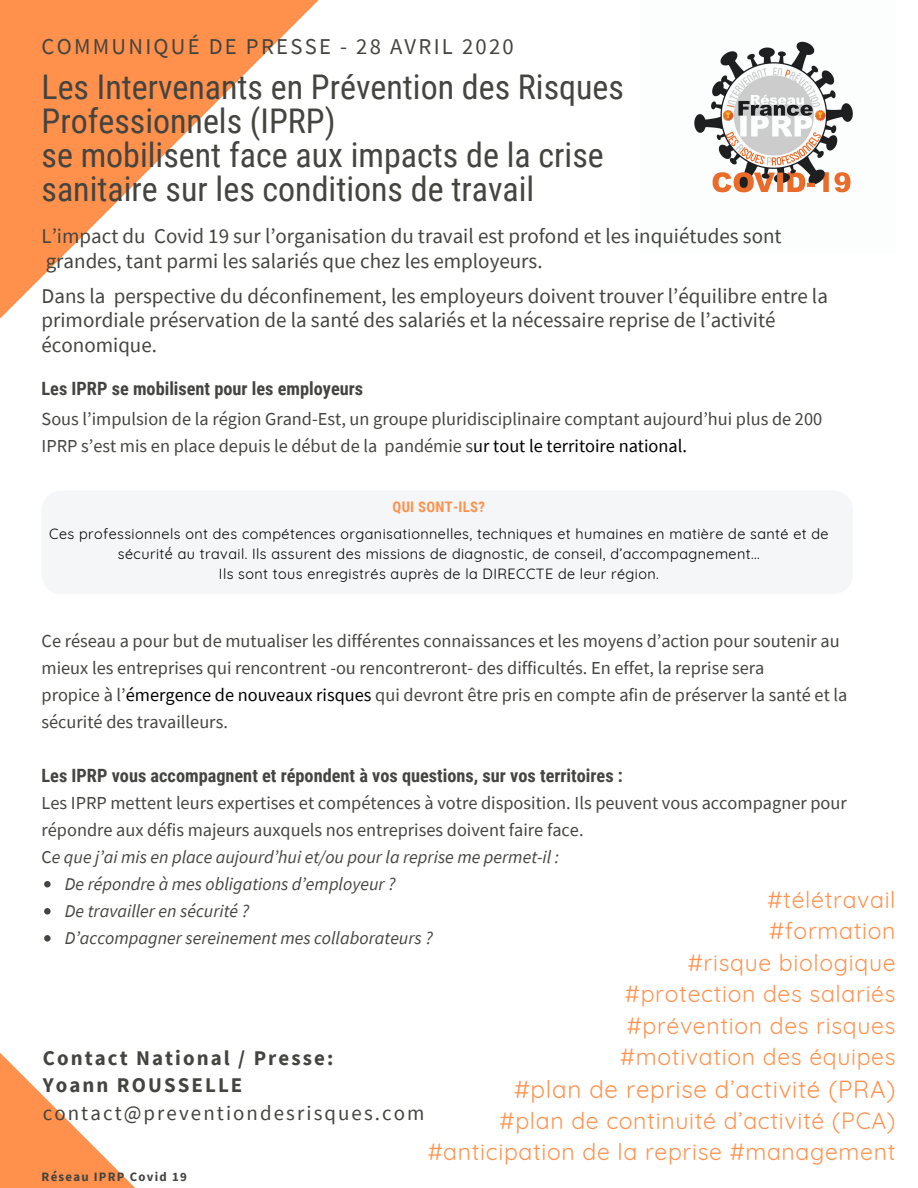
<style>
.page{position:relative;width:918px;height:1188px;background:#fff}
.page>*{position:absolute;margin:0;border:0;box-sizing:border-box;transform-origin:0 0}
.t1{font:34.05px/34px "Roboto Condensed";color:#444440}
.t2{font:24.15px "Quicksand";letter-spacing:.03em;color:#ff914d}
.t3{font:22.95px/31.3px "Quicksand";letter-spacing:.03em;color:#ff914d;text-align:right}
.t4{font:22.65px "Source Sans Pro";letter-spacing:.1em;color:#444440}
.t5{font:21px/24.8px "Source Sans Pro";color:#444440}
.t6{font:700 20.85px/27.8px "Source Sans Pro";letter-spacing:.1em;color:#444440}
.t7{font:20.85px "Source Sans Pro";letter-spacing:.1em;color:#444440}
.t8{font:18.3px/27px "Source Sans Pro";color:#444440}
.t9{font:700 18.3px "Roboto Condensed";color:#444440}
.t10{font:italic 18px/27px "Source Sans Pro";color:#444440}
.t11{font:700 14.7px "Roboto Condensed";letter-spacing:.02em;color:#ff914d}
.t12{font:14.4px/19.6px "Quicksand";letter-spacing:.03em;color:#000;text-align:center}
.t13{font:700 12.75px "Source Sans Pro";letter-spacing:.1em;color:#444440}
.s1{color:#000}
.s2{font-style:normal}
</style>
<div class="page">
<svg style="left:0;top:0;width:319px;height:1188px"></svg>
<svg style="left:44px;top:881px;width:7px;height:6px"></svg>
<svg style="left:44px;top:908px;width:7px;height:6px"></svg>
<svg style="left:44px;top:935px;width:7px;height:7px"></svg>
<img style="left:694px;top:41px;width:159px;height:152px">
<div style="left:42px;top:490px;width:811px;height:104px;background:#f4f6f7;border-radius:20px"></div>
<p class="t4" style="left:42px;top:32px;width:474px">COMMUNIQUÉ DE PRESSE - 28 AVRIL 2020</p>
<h1 class="t1" style="left:42px;top:71px;width:584px">Les Intervenants en Prévention des Risques Professionnels (IPRP)<br>se mobilisent face aux impacts de la crise sanitaire sur les conditions de travail</h1>
<p class="t5" style="left:42px;top:223px;width:742px">L’impact du Covid 19 sur l’organisation du travail est profond et les inquiétudes sont grandes, tant parmi les salariés que chez les employeurs.</p>
<p class="t5" style="left:42px;top:283px;width:788px">Dans la perspective du déconfinement, les employeurs doivent trouver l’équilibre entre la primordiale préservation de la santé des salariés et la nécessaire reprise de l’activité économique.</p>
<p class="t9" style="left:42px;top:378px;width:323px">Les IPRP se mobilisent pour les employeurs</p>
<p class="t8" style="left:42px;top:405px;width:782px">Sous l’impulsion de la région Grand-Est, un groupe pluridisciplinaire comptant aujourd’hui plus de 200<br>IPRP s’est mis en place depuis le début de la pandémie s<span class="s1">ur tout le territoire national.</span></p>
<p class="t11" style="left:393px;top:498px;width:94px">QUI SONT-ILS?</p>
<p class="t12" style="left:49px;top:524px;width:781px">Ces professionnels ont des compétences organisationnelles, techniques et humaines en matière de santé et de sécurité́ au travail. Ils assurent des missions de diagnostic, de conseil, d’accompagnement...<br>Ils sont tous enregistrés auprès de la DIRECCTE de leur région.</p>
<p class="t8" style="left:42px;top:627px;width:807px">Ce réseau a pour but de mutualiser les différentes connaissances et les moyens d’action pour soutenir au mieux les entreprises qui rencontrent -ou rencontreront- des difficultés. En effet, la reprise sera<br>propice à l’<span class="s1">émergence de nouveaux risques</span> qui devront être pris en compte afin de préserver la santé et la sécurité des travailleurs.</p>
<p class="t9" style="left:42px;top:765px;width:583px">Les IPRP vous accompagnent et répondent à vos questions, sur vos territoires :</p>
<p class="t8" style="left:42px;top:789px;width:807px">Les IPRP mettent leurs expertises et compétences à votre disposition. Ils peuvent vous accompagner pour répondre aux défis majeurs auxquels nos entreprises doivent faire face.</p>
<p class="t10" style="left:42px;top:843px;width:519px"><span class="s2">C</span>e que j’ai mis en place aujourd’hui et/ou pour la reprise me permet-il :</p>
<p class="t10" style="left:65px;top:870px;width:369px">De répondre à mes obligations d’employeur ?<br>De travailler en sécurité ?<br>D’accompagner sereinement mes collaborateurs ?</p>
<p class="t3" style="left:620px;top:884px;width:277px">#télétravail<br>#formation<br>#risque biologique #protection des salariés #prévention des risques #motivation des équipes</p>
<h2 class="t2" style="left:514px;top:1073px;width:383px">#plan de reprise d’activité (PRA)</h2>
<p class="t3" style="left:427px;top:1105px;width:470px">#plan de continuité d’activité (PCA) #anticipation de la reprise #management</p>
<p class="t6" style="left:43px;top:1043px;width:292px">Contact National / Presse:<br>Yoann ROUSSELLE</p>
<p class="t7" style="left:43px;top:1100px;width:383px">contact@preventiondesrisques.com</p>
<p class="t13" style="left:42px;top:1168px;width:147px">Réseau IPRP Covid 19</p>
</div>
